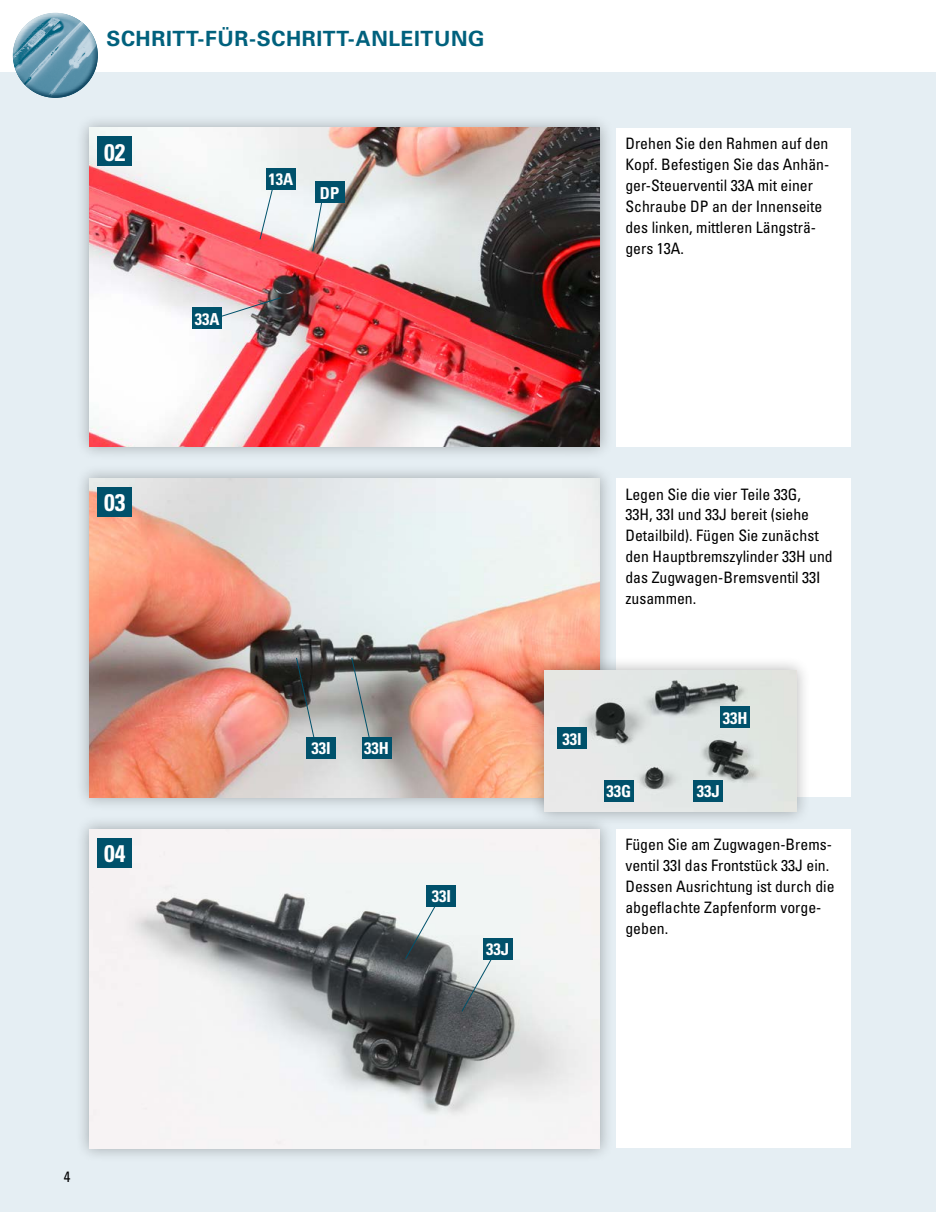
<style>
.page{position:relative;width:936px;height:1212px;background:#fff}
.page>*{position:absolute;margin:0;border:0;box-sizing:border-box;transform-origin:0 0}
.t1{font:700 condensed 24px "Univers";color:#fff}
.t2{font:700 21px "Univers";letter-spacing:.03em;color:#00617d}
.t3{font:700 condensed 16.5px "Univers";color:#fff}
.t4{font:condensed 15.75px/21px "Univers";color:#000}
.t5{font:condensed 15px "Univers";color:#000}
</style>
<div class="page">
<div style="left:0;top:72px;width:935px;height:1140px;background:#e5eef3"></div>
<div style="left:617px;top:478px;width:233px;height:319px;background:#fff"></div>
<div style="left:617px;top:829px;width:233px;height:319px;background:#fff"></div>
<div style="left:617px;top:128px;width:233px;height:318px;background:#fff"></div>
<div style="left:6px;top:6px;width:91px;height:72px;background:#fff;opacity:.75"></div>
<div style="left:12px;top:26px;width:92px;height:73px;background:#00617d;opacity:.75"></div>
<div style="left:75px;top:114px;width:538px;height:346px;background:#000;opacity:.3"></div>
<img style="left:89px;top:128px;width:511px;height:318px">
<div style="left:98px;top:136px;width:34px;height:30px;background:#00516b"></div>
<div style="left:75px;top:465px;width:538px;height:346px;background:#000;opacity:.3"></div>
<img style="left:89px;top:478px;width:511px;height:319px">
<div style="left:98px;top:487px;width:34px;height:30px;background:#00516b"></div>
<div style="left:75px;top:815px;width:538px;height:347px;background:#000;opacity:.3"></div>
<img style="left:89px;top:829px;width:511px;height:319px">
<div style="left:98px;top:838px;width:34px;height:29px;background:#00516b"></div>
<svg style="left:295px;top:657px;width:22px;height:92px;background:#727575"></svg>
<svg style="left:351px;top:657px;width:21px;height:92px;background:#959998"></svg>
<svg style="left:312px;top:196px;width:11px;height:56px"></svg>
<svg style="left:259px;top:182px;width:16px;height:58px"></svg>
<svg style="left:199px;top:297px;width:83px;height:27px"></svg>
<svg style="left:404px;top:895px;width:38px;height:65px"></svg>
<svg style="left:461px;top:948px;width:37px;height:64px"></svg>
<div style="left:306px;top:737px;width:30px;height:21px;background:#00516b"></div>
<div style="left:361px;top:737px;width:30px;height:21px;background:#00516b"></div>
<div style="left:315px;top:182px;width:29px;height:21px;background:#00516b"></div>
<div style="left:266px;top:168px;width:30px;height:21px;background:#00516b"></div>
<div style="left:192px;top:308px;width:30px;height:21px;background:#00516b"></div>
<div style="left:426px;top:885px;width:30px;height:21px;background:#00516b"></div>
<div style="left:483px;top:938px;width:29px;height:21px;background:#00516b"></div>
<div style="left:530px;top:656px;width:280px;height:170px;background:#000;opacity:.3"></div>
<img style="left:544px;top:670px;width:252px;height:142px">
<div style="left:557px;top:728px;width:30px;height:21px;background:#00516b"></div>
<div style="left:720px;top:707px;width:30px;height:21px;background:#00516b"></div>
<div style="left:604px;top:780px;width:30px;height:21px;background:#00516b"></div>
<div style="left:693px;top:780px;width:30px;height:21px;background:#00516b"></div>
<h2 class="t2" style="left:106px;top:26px;width:379px">SCHRITT-FÜR-SCHRITT-ANLEITUNG</h2>
<h1 class="t1" style="left:104px;top:137px;width:23px">02</h1>
<p class="t3" style="left:195px;top:309px;width:26px">33A</p>
<p class="t3" style="left:268px;top:169px;width:26px">13A</p>
<p class="t3" style="left:320px;top:183px;width:21px">DP</p>
<p class="t4" style="left:625px;top:132px;width:205px">Drehen Sie den Rahmen auf den<br>Kopf. Befestigen Sie das Anhän&shy;ger-Steuerventil 33A mit einer<br>Schraube DP an der Innenseite des linken, mittleren Längsträ&shy;gers 13A.</p>
<h1 class="t1" style="left:104px;top:488px;width:23px">03</h1>
<h1 class="t1" style="left:104px;top:839px;width:23px">04</h1>
<p class="t3" style="left:311px;top:738px;width:21px">33I</p>
<p class="t3" style="left:364px;top:738px;width:26px">33H</p>
<p class="t3" style="left:432px;top:886px;width:21px">33I</p>
<p class="t3" style="left:486px;top:939px;width:24px">33J</p>
<p class="t4" style="left:625px;top:483px;width:209px">Legen Sie die vier Teile 33G,<br>33H, 33I und 33J bereit (siehe<br>Detailbild). Fügen Sie zunächst den Hauptbremszylinder 33H und das Zugwagen-Bremsventil 33I zusammen.</p>
<p class="t3" style="left:562px;top:729px;width:21px">33I</p>
<p class="t3" style="left:723px;top:708px;width:26px">33H</p>
<p class="t3" style="left:606px;top:781px;width:26px">33G</p>
<p class="t3" style="left:697px;top:781px;width:24px">33J</p>
<p class="t4" style="left:625px;top:834px;width:211px">Fügen Sie am Zugwagen-Brems&shy;ventil 33I das Frontstück 33J ein.<br>Dessen Ausrichtung ist durch die abgeflachte Zapfenform vorge&shy;geben.</p>
<p class="t5" style="left:64px;top:1167px;width:8px">4</p>
</div>
